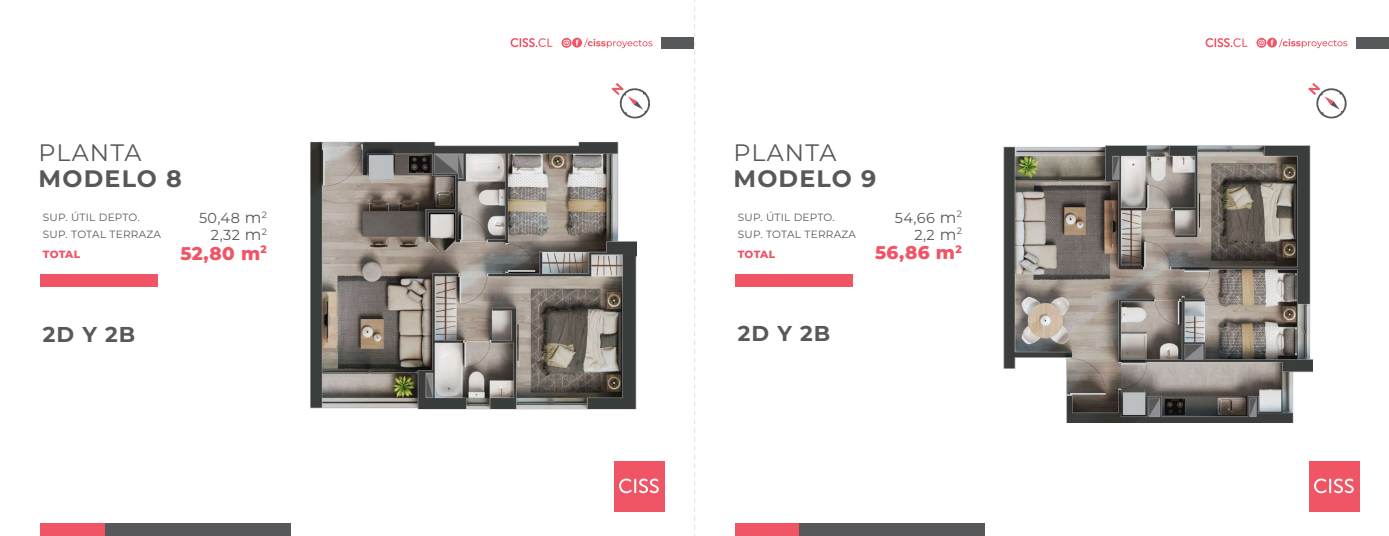
<style>
.page{position:relative;width:1389px;height:536px;background:#fff}
.page>*{position:absolute;margin:0;border:0;box-sizing:border-box;transform-origin:0 0}
.t1{font:700 23.8px "Montserrat";letter-spacing:.05em;color:#57585a}
.t2{font:23.8px "Montserrat";letter-spacing:.05em;color:#57585a}
.t3{font:700 21.44px "Montserrat";letter-spacing:.05em;color:#57585a}
.t4{font:800 18.38px "Montserrat";letter-spacing:.025em;color:#ef5565}
.t5{font:14.44px/17.1px "Montserrat";letter-spacing:.025em;color:#57585a;text-align:right}
.t6{font:10.5px/17.1px "Montserrat";letter-spacing:.025em;color:#57585a}
.t7{font:800 10.5px "Montserrat";letter-spacing:.015em;color:#ef5565}
.s1{font-size:15.75px}
</style>
<div class="page">
<svg style="left:694px;top:0;width:1px;height:536px"></svg>
<div style="left:735px;top:274px;width:118px;height:13px;background:#ef5565"></div>
<div style="left:1356px;top:37px;width:33px;height:12px;background:#57585a"></div>
<svg style="left:1205px;top:38px;width:42px;height:9px"></svg>
<svg style="left:1257px;top:38px;width:90px;height:10px"></svg>
<div style="left:1309px;top:461px;width:50px;height:50px;background:#ef5565"></div>
<svg style="left:1314px;top:478px;width:40px;height:15px"></svg>
<div style="left:735px;top:523px;width:65px;height:13px;background:#ef5565"></div>
<div style="left:800px;top:523px;width:185px;height:13px;background:#57585a"></div>
<img style="left:1003px;top:145px;width:309px;height:277px">
<svg style="left:1308px;top:83px;width:39px;height:36px"></svg>
<div style="left:40px;top:275px;width:118px;height:12px;background:#ef5565"></div>
<div style="left:661px;top:37px;width:33px;height:12px;background:#57585a"></div>
<svg style="left:511px;top:38px;width:41px;height:9px"></svg>
<svg style="left:562px;top:38px;width:90px;height:10px"></svg>
<div style="left:614px;top:461px;width:50px;height:50px;background:#ef5565"></div>
<svg style="left:619px;top:478px;width:40px;height:15px"></svg>
<div style="left:40px;top:523px;width:65px;height:13px;background:#ef5565"></div>
<div style="left:105px;top:523px;width:185px;height:13px;background:#57585a"></div>
<img style="left:310px;top:141px;width:327px;height:269px">
<svg style="left:612px;top:83px;width:38px;height:36px"></svg>
<h1 class="t2" style="left:39px;top:137px;width:105px">PLANTA</h1>
<h1 class="t1" style="left:39px;top:163px;width:145px">MODELO 8</h1>
<p class="t6" style="left:43px;top:208px;width:120px">SUP. ÚTIL DEPTO.<br>SUP. TOTAL TERRAZA</p>
<p class="t7" style="left:43px;top:247px;width:39px">TOTAL</p>
<h3 class="t5" style="left:199px;top:209px;width:69px">50,48 <span class="s1">m</span><sup>2<br></sup>2,32 <span class="s1">m</span><sup>2</sup></h3>
<h3 class="t4" style="left:180px;top:241px;width:88px">52,80 m<sup>2</sup></h3>
<h2 class="t3" style="left:43px;top:320px;width:94px">2D Y 2B</h2>
<h1 class="t2" style="left:733px;top:137px;width:105px">PLANTA</h1>
<h1 class="t1" style="left:733px;top:162px;width:144px">MODELO 9</h1>
<p class="t6" style="left:738px;top:208px;width:120px">SUP. ÚTIL DEPTO.<br>SUP. TOTAL TERRAZA</p>
<p class="t7" style="left:738px;top:247px;width:39px">TOTAL</p>
<h3 class="t5" style="left:895px;top:208px;width:69px">54,66 <span class="s1">m</span><sup>2<br></sup>2,2 <span class="s1">m</span><sup>2</sup></h3>
<h3 class="t4" style="left:875px;top:240px;width:89px">56,86 m<sup>2</sup></h3>
<h2 class="t3" style="left:738px;top:319px;width:94px">2D Y 2B</h2>
</div>
